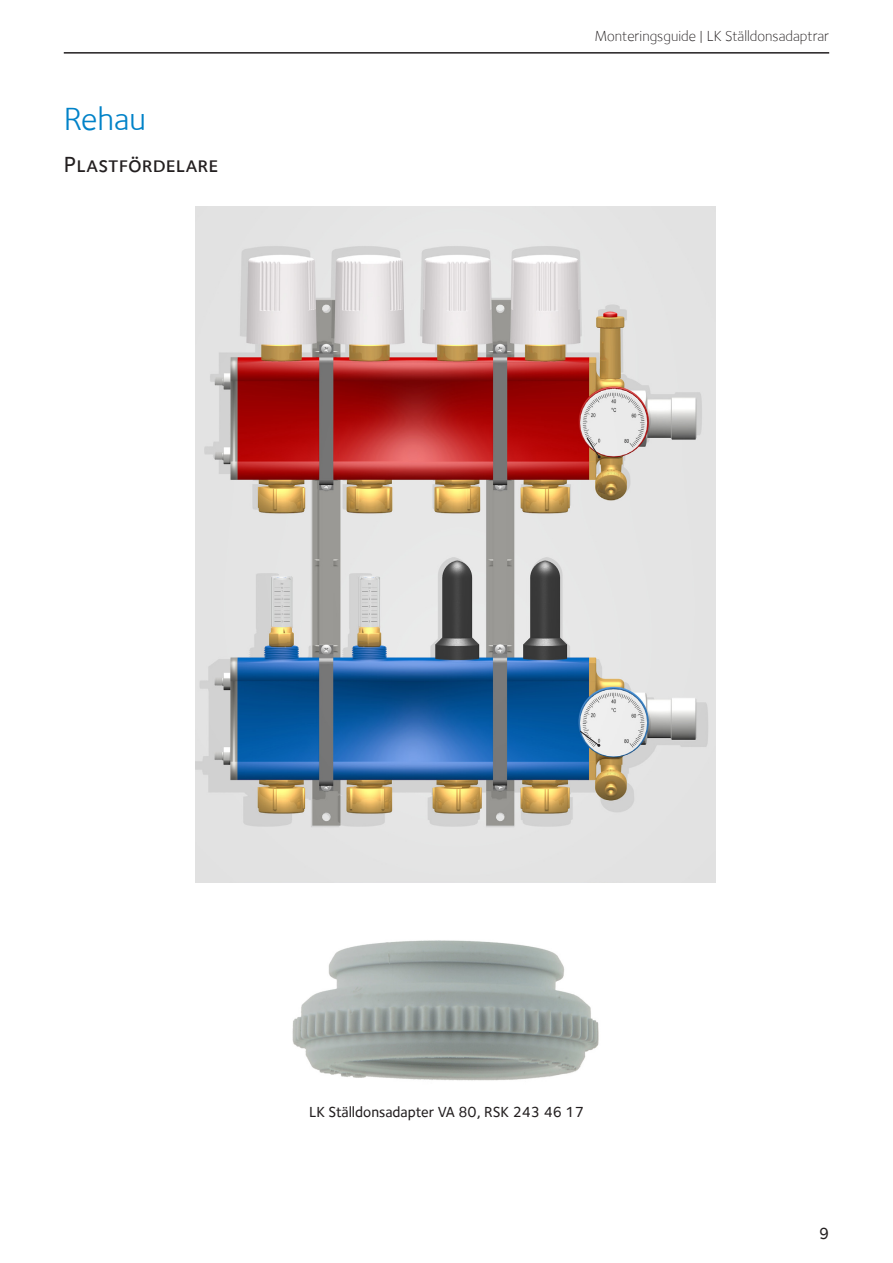
<style>
.page{position:relative;width:893px;height:1263px;background:#fff}
.page>*{position:absolute;margin:0;border:0;box-sizing:border-box;transform-origin:0 0}
.docname{font:33px "Foundry Sterling";color:#0082c8}
.t1{font:22.5px "Foundry Sterling Medium Expert";color:#231f20}
.t2{font:500 16.5px "Foundry Sterling";color:#231f20}
.t3{font:300 15px "Foundry Sterling";color:#231f20}
.t4{font:500 15px "Foundry Sterling";color:#231f20}
</style>
<div class="page">
<hr style="left:64px;top:52px;width:765px;height:2px;background:#231f20">
<img style="left:292px;top:940px;width:307px;height:141px">
<img style="left:196px;top:206px;width:520px;height:676px">
<svg style="left:586px;top:437px;width:15px;height:21px"></svg>
<svg style="left:579px;top:730px;width:21px;height:17px"></svg>
<p class="docname" style="left:64px;top:100px;width:84px">Rehau</p>
<p class="t1" style="left:64px;top:152px;width:156px">Plastfördelare</p>
<p class="t3" style="left:594px;top:27px;width:236px">Monteringsguide | LK Ställdonsadaptrar</p>
<p class="t4" style="left:309px;top:1103px;width:276px">LK Ställdonsadapter VA 80, RSK 243 46 17</p>
<p class="t2" style="left:819px;top:1223px;width:12px">9</p>
</div>
